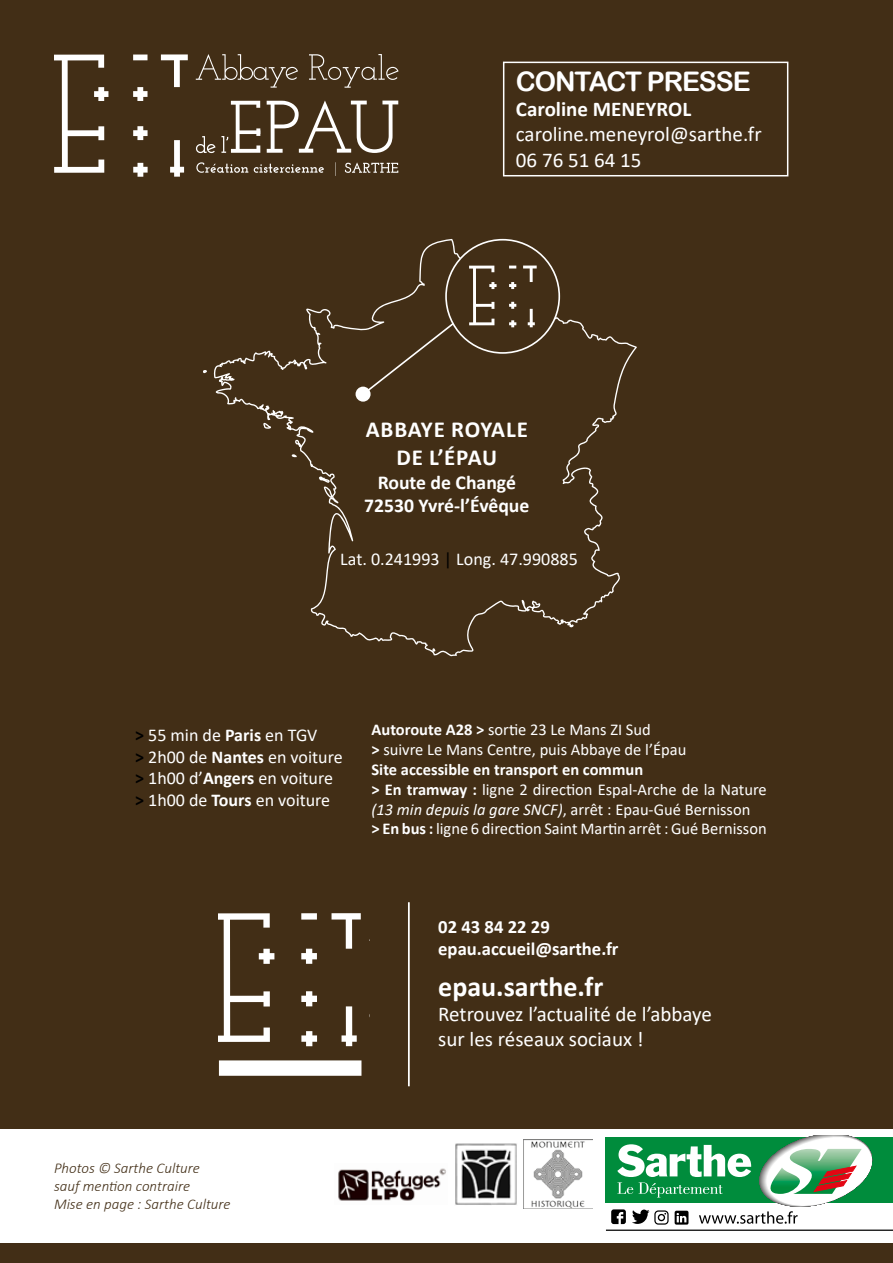
<style>
.page{position:relative;width:893px;height:1263px;background:#fff}
.page>*{position:absolute;margin:0;border:0;box-sizing:border-box;transform-origin:0 0}
.t1{font:700 28.05px "Calibri";color:#fff}
.t2{font:27px "Arial Rounded MT Bold";letter-spacing:-.04em;color:#fff}
.t3{font:700 22.95px/27.6px "Calibri";letter-spacing:.035em;color:#fff;text-align:center}
.t4{font:21px/25.2px "Calibri";color:#fff}
.t5{font:700 21px "Calibri";color:#fff}
.t6{font:700 19.65px/23.7px "Calibri";color:#fff;text-align:center}
.t7{font:700 18.75px/22.4px "Calibri";color:#fff}
.t8{font:18.15px "Calibri";color:#fff}
.t9{font:18px/21.6px "Calibri";color:#fff}
.t10{font:16.5px/19.8px "Calibri";color:#fff}
.t11{font:italic 300 15px/18px "Calibri";color:#422e16}
.s1{color:#000}
.s2{font-weight:700;color:#000}
.s3{font-weight:700}
.s4{font-style:italic}
</style>
<div class="page">
<div style="left:1px;top:0;width:892px;height:1263px;background:#422e16"></div>
<svg style="left:204px;top:239px;width:433px;height:418px"></svg>
<div style="left:356px;top:387px;width:15px;height:15px;background:#fff;border-radius:50%"></div>
<div style="left:446px;top:240px;width:113px;height:113px;background:#422e16;border-radius:50%"></div>
<svg style="left:523px;top:266px;width:14px;height:16px"></svg>
<svg style="left:528px;top:309px;width:7px;height:18px"></svg>
<svg style="left:509px;top:320px;width:7px;height:7px"></svg>
<svg style="left:509px;top:302px;width:7px;height:7px"></svg>
<svg style="left:509px;top:282px;width:7px;height:7px"></svg>
<svg style="left:361px;top:266px;width:136px;height:131px"></svg>
<svg style="left:509px;top:266px;width:7px;height:2px"></svg>
<svg style="left:196px;top:162px;width:52px;height:11px"></svg>
<svg style="left:254px;top:164px;width:70px;height:9px"></svg>
<svg style="left:161px;top:54px;width:27px;height:33px"></svg>
<svg style="left:170px;top:140px;width:14px;height:37px"></svg>
<svg style="left:133px;top:163px;width:15px;height:14px"></svg>
<svg style="left:133px;top:126px;width:15px;height:14px"></svg>
<svg style="left:133px;top:87px;width:15px;height:14px"></svg>
<svg style="left:54px;top:55px;width:54px;height:118px"></svg>
<div style="left:133px;top:55px;width:15px;height:5px;background:#fff"></div>
<svg style="left:335px;top:162px;width:1px;height:14px"></svg>
<svg style="left:267px;top:100px;width:131px;height:53px"></svg>
<svg style="left:196px;top:101px;width:64px;height:52px"></svg>
<svg style="left:196px;top:54px;width:102px;height:34px"></svg>
<svg style="left:309px;top:54px;width:90px;height:34px"></svg>
<svg style="left:345px;top:162px;width:53px;height:11px"></svg>
<svg style="left:332px;top:913px;width:29px;height:36px"></svg>
<svg style="left:341px;top:1006px;width:16px;height:40px"></svg>
<svg style="left:301px;top:1031px;width:16px;height:15px"></svg>
<svg style="left:301px;top:991px;width:16px;height:15px"></svg>
<svg style="left:301px;top:949px;width:16px;height:15px"></svg>
<svg style="left:219px;top:913px;width:55px;height:129px"></svg>
<div style="left:301px;top:913px;width:16px;height:6px;background:#fff"></div>
<div style="left:219px;top:1060px;width:142px;height:16px;background:#fff"></div>
<hr style="left:408px;top:902px;width:2px;height:184px;background:#fff">
<div style="left:503px;top:62px;width:285px;height:114px;border:2px solid #fff"></div>
<div style="left:0;top:1129px;width:893px;height:113px;background:#fff"></div>
<hr style="left:606px;top:1229px;width:287px;height:2px;background:#000">
<div style="left:606px;top:1137px;width:287px;height:66px;background:#008c3c"></div>
<svg style="left:611px;top:1135px;width:262px;height:89px"></svg>
<img style="left:524px;top:1140px;width:69px;height:69px">
<img style="left:338px;top:1168px;width:108px;height:33px">
<img style="left:455px;top:1143px;width:62px;height:62px">
<h2 class="t2" style="left:516px;top:65px;width:236px">CONTACT PRESSE</h2>
<p class="t5" style="left:516px;top:94px;width:177px">Caroline MENEYROL</p>
<p class="t4" style="left:516px;top:121px;width:247px">caroline.meneyrol@sarthe.fr<br>06 76 51 64 15</p>
<h3 class="t3" style="left:366px;top:416px;width:164px">ABBAYE ROYALE<br>DE L’ÉPAU</h3>
<p class="t6" style="left:364px;top:470px;width:167px">Route de Changé<br>72530 Yvré-l’Évêque</p>
<p class="t8" style="left:340px;top:547px;width:239px">Lat. 0.241993 <span class="s1">|</span> Long. 47.990885</p>
<p class="t9" style="left:135px;top:724px;width:209px"><span class="s2">&gt;</span> 55 min de <span class="s3">Paris</span> en TGV<br><span class="s2">&gt;</span> 2h00 de <span class="s3">Nantes</span> en voiture <span class="s2">&gt;</span> 1h00 d’<span class="s3">Angers</span> en voiture <span class="s2">&gt;</span> 1h00 de <span class="s3">Tours</span> en voiture</p>
<p class="t10" style="left:371px;top:719px;width:397px"><span class="s3">Autoroute A28 &gt;</span> sortie 23 Le Mans ZI Sud<br><span class="s3">&gt;</span> suivre Le Mans Centre, puis Abbaye de l’Épau<br><span class="s3">Site accessible en transport en commun<br>&gt; En tramway :</span> ligne 2 direction Espal-Arche de la Nature <span class="s4">(13 min depuis la gare SNCF)</span>, arrêt : Epau-Gué Bernisson<br><span class="s3">&gt; En bus :</span> ligne 6 direction Saint Martin arrêt : Gué Bernisson</p>
<p class="t7" style="left:438px;top:915px;width:182px">02 43 84 22 29 epau.accueil@sarthe.fr</p>
<h1 class="t1" style="left:438px;top:967px;width:167px">epau.sarthe.fr</h1>
<p class="t4" style="left:438px;top:1001px;width:275px">Retrouvez l’actualité de l’abbaye sur les réseaux sociaux !</p>
<p class="t11" style="left:54px;top:1158px;width:178px">Photos © Sarthe Culture<br>sauf mention contraire<br>Mise en page : Sarthe Culture</p>
</div>
